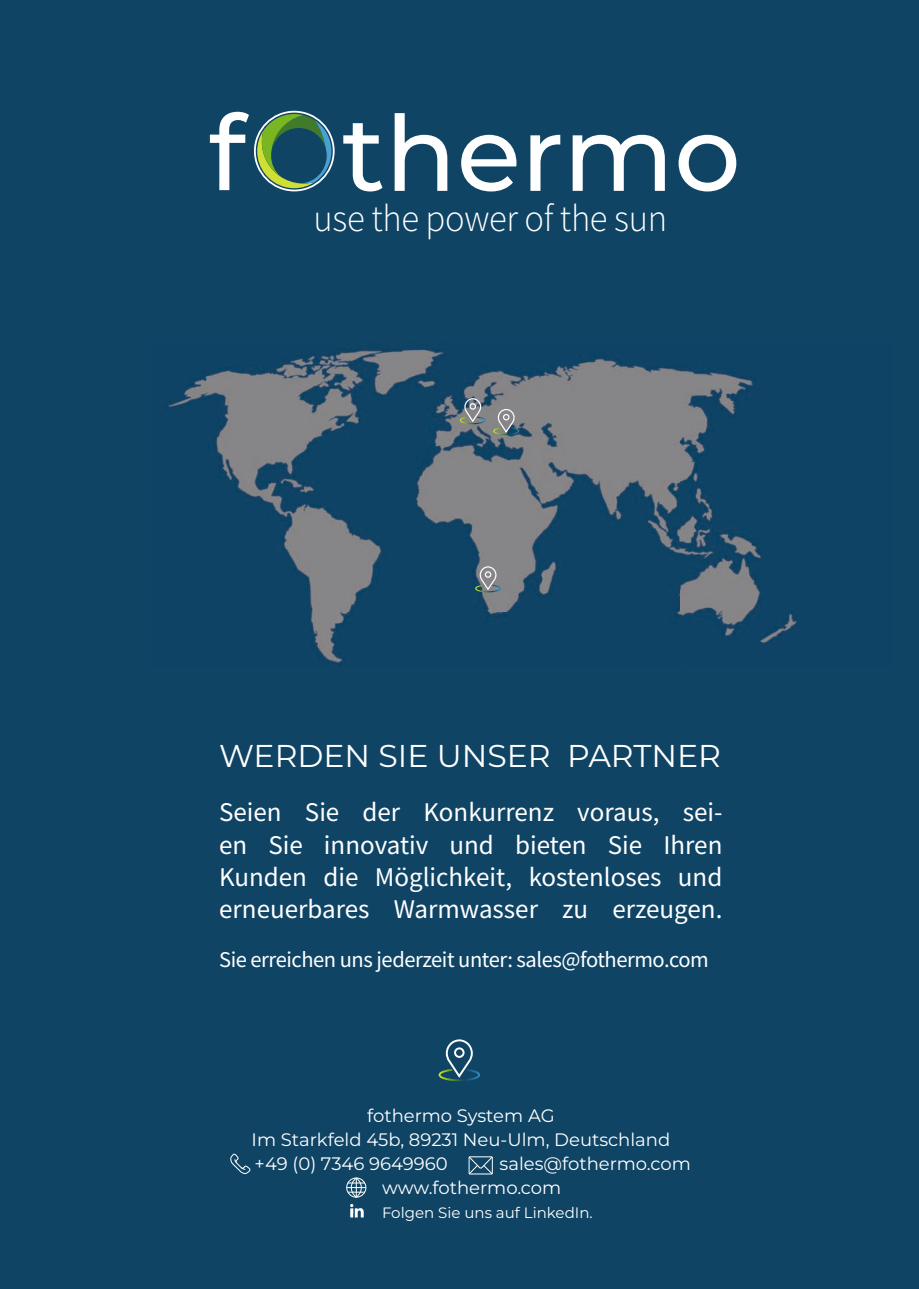
<style>
.page{position:relative;width:919px;height:1289px;background:#fff}
.page>*{position:absolute;margin:0;border:0;box-sizing:border-box;transform-origin:0 0}
.t1{font:300 38.1px "Source Sans Pro";letter-spacing:-.01em;color:#fff;scale:.96 1}
.t2{font:31.5px "Montserrat";color:#fff}
.t3{font:27px/32.4px "Source Sans Pro";color:#fff;text-align:justify}
.t4{font:22.5px "Source Sans Pro";letter-spacing:-.02em;color:#fff}
.t5{font:18px/24px "Montserrat";color:#fff}
.t6{font:15px "Montserrat";color:#fff}
</style>
<div class="page">
<div style="left:0;top:0;width:918px;height:1288px;background:#0f4465"></div>
<div style="left:254px;top:111px;width:80px;height:80px;border:2px solid #fff;border-radius:50%"></div>
<svg style="left:257px;top:114px;width:74px;height:74px"></svg>
<svg style="left:210px;top:112px;width:39px;height:78px"></svg>
<svg style="left:343px;top:123px;width:39px;height:68px"></svg>
<svg style="left:394px;top:113px;width:53px;height:78px"></svg>
<svg style="left:461px;top:135px;width:55px;height:56px"></svg>
<svg style="left:530px;top:135px;width:30px;height:56px"></svg>
<svg style="left:572px;top:135px;width:92px;height:56px"></svg>
<svg style="left:678px;top:135px;width:58px;height:56px"></svg>
<img style="left:168px;top:343px;width:629px;height:323px">
<svg style="left:475px;top:565px;width:26px;height:27px"></svg>
<div style="left:485px;top:571px;width:6px;height:7px;border:1px solid #fff;border-radius:50%"></div>
<svg style="left:460px;top:397px;width:25px;height:27px"></svg>
<div style="left:469px;top:403px;width:7px;height:6px;border:1px solid #fff;border-radius:50%"></div>
<svg style="left:493px;top:408px;width:26px;height:27px"></svg>
<svg style="left:438px;top:1039px;width:42px;height:42px"></svg>
<div style="left:454px;top:1047px;width:10px;height:10px;border:2px solid #fff;border-radius:50%"></div>
<div style="left:346px;top:1177px;width:20px;height:20px;border:1px solid #fff;border-radius:50%"></div>
<svg style="left:230px;top:1153px;width:21px;height:20px"></svg>
<svg style="left:470px;top:1156px;width:23px;height:18px"></svg>
<div style="left:468px;top:1156px;width:24px;height:18px;border:1px solid #fff"></div>
<svg style="left:347px;top:1177px;width:19px;height:40px"></svg>
<h1 class="t1" style="left:313px;top:195px;width:369px">use the power of the sun</h1>
<p class="t2" style="left:219px;top:735px;width:503px">WERDEN SIE UNSER PARTNER</p>
<p class="t3" style="left:219px;top:795px;width:505px">Seien Sie der Konkurrenz voraus, sei&shy;en Sie innovativ und bieten Sie Ihren Kunden die Möglichkeit, kostenloses und erneuerbares Warmwasser zu erzeugen.</p>
<p class="t4" style="left:219px;top:945px;width:491px">Sie erreichen uns jederzeit unter: sales@fothermo.com</p>
<p class="t5" style="left:251px;top:1103px;width:420px;text-indent:116px">fothermo System AG<br>Im Starkfeld 45b, 89231 Neu-Ulm, Deutschland +49 (0) 7346 9649960</p>
<p class="t5" style="left:382px;top:1151px;width:310px;text-indent:117px">sales@fothermo.com www.fothermo.com</p>
<p class="t6" style="left:382px;top:1203px;width:212px">Folgen Sie uns auf LinkedIn.</p>
</div>
